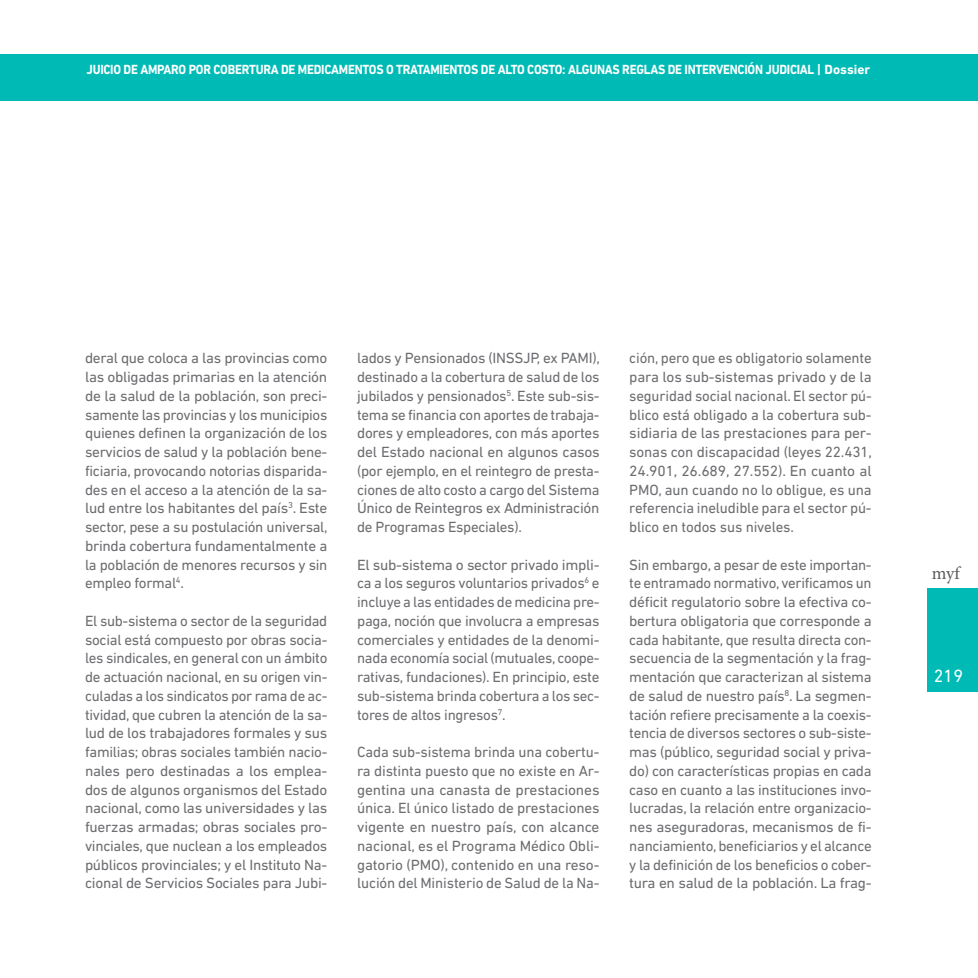
<style>
.page{position:relative;width:978px;height:978px;background:#fff}
.page>*{position:absolute;margin:0;border:0;box-sizing:border-box;transform-origin:0 0}
.t1{font:18px "Minion Pro";color:#57585a}
.t2{font:18px "DIN Next LT Pro";color:#fff}
.t3{font:15px/18.8px "DIN Next LT Pro";letter-spacing:-.02em;color:#6c6d70;text-align:justify}
.NOT_Cuerpo_minion_9{font:700 13.5px "DIN Next LT Pro";letter-spacing:-.02em;color:#fff;scale:.91 1}
</style>
<div class="page">
<div style="left:927px;top:588px;width:51px;height:104px;background:#00bbb5"></div>
<div style="left:0;top:54px;width:978px;height:47px;background:#00bbb5"></div>
<p class="NOT_Cuerpo_minion_9" style="left:87px;top:61px;width:863px">JUICIO DE AMPARO POR COBERTURA DE MEDICAMENTOS O TRATAMIENTOS DE ALTO COSTO: ALGUNAS REGLAS DE INTERVENCIÓN JUDICIAL | Dossier</p>
<p class="t3" style="left:85px;top:349px;width:244px">deral que coloca a las provincias como las obligadas primarias en la atención de la salud de la población, son preci&shy;samente las provincias y los municipios quienes definen la organización de los servicios de salud y la población bene&shy;ficiaria, provocando notorias disparida&shy;des en el acceso a la atención de la sa&shy;lud entre los habitantes del país<sup>3</sup>. Este sector, pese a su postulación universal, brinda cobertura fundamentalmente a la población de menores recursos y sin empleo formal<sup>4</sup>.</p>
<p class="t3" style="left:85px;top:611px;width:244px">El sub-sistema o sector de la seguridad social está compuesto por obras socia&shy;les sindicales, en general con un ámbito de actuación nacional, en su origen vin&shy;culadas a los sindicatos por rama de ac&shy;tividad, que cubren la atención de la sa&shy;lud de los trabajadores formales y sus familias; obras sociales también nacio&shy;nales pero destinadas a los emplea&shy;dos de algunos organismos del Estado nacional, como las universidades y las fuerzas armadas; obras sociales pro&shy;vinciales, que nuclean a los empleados públicos provinciales; y el Instituto Na&shy;cional de Servicios Sociales para Jubi-</p>
<p class="t3" style="left:357px;top:349px;width:244px">lados y Pensionados (INSSJP, ex PAMI), destinado a la cobertura de salud de los jubilados y pensionados<sup>5</sup>. Este sub-sis&shy;tema se financia con aportes de trabaja&shy;dores y empleadores, con más aportes del Estado nacional en algunos casos (por ejemplo, en el reintegro de presta&shy;ciones de alto costo a cargo del Sistema Único de Reintegros ex Administración de Programas Especiales).</p>
<p class="t3" style="left:357px;top:555px;width:244px">El sub-sistema o sector privado impli&shy;ca a los seguros voluntarios privados<sup>6</sup> e incluye a las entidades de medicina pre&shy;paga, noción que involucra a empresas comerciales y entidades de la denomi&shy;nada economía social (mutuales, coope&shy;rativas, fundaciones). En principio, este sub-sistema brinda cobertura a los sec&shy;tores de altos ingresos<sup>7</sup>.</p>
<p class="t3" style="left:357px;top:742px;width:244px">Cada sub-sistema brinda una cobertu&shy;ra distinta puesto que no existe en Ar&shy;gentina una canasta de prestaciones única. El único listado de prestaciones vigente en nuestro país, con alcance nacional, es el Programa Médico Obli&shy;gatorio (PMO), contenido en una reso&shy;lución del Ministerio de Salud de la Na-</p>
<p class="t3" style="left:629px;top:349px;width:244px">ción, pero que es obligatorio solamente para los sub-sistemas privado y de la seguridad social nacional. El sector pú&shy;blico está obligado a la cobertura sub&shy;sidiaria de las prestaciones para per&shy;sonas con discapacidad (leyes 22.431, 24.901, 26.689, 27.552). En cuanto al PMO, aun cuando no lo obligue, es una referencia ineludible para el sector pú&shy;blico en todos sus niveles.</p>
<p class="t3" style="left:629px;top:555px;width:244px">Sin embargo, a pesar de este importan&shy;te entramado normativo, verificamos un déficit regulatorio sobre la efectiva co&shy;bertura obligatoria que corresponde a cada habitante, que resulta directa con&shy;secuencia de la segmentación y la frag&shy;mentación que caracterizan al sistema de salud de nuestro país<sup>8</sup>. La segmen&shy;tación refiere precisamente a la coexis&shy;tencia de diversos sectores o sub-siste&shy;mas (público, seguridad social y priva&shy;do) con características propias en cada caso en cuanto a las instituciones invo&shy;lucradas, la relación entre organizacio&shy;nes aseguradoras, mecanismos de fi&shy;nanciamiento, beneficiarios y el alcance y la definición de los beneficios o cober&shy;tura en salud de la población. La frag-</p>
<p class="t1" style="left:932px;top:561px;width:29px">myf</p>
<p class="t2" style="left:934px;top:666px;width:31px">219</p>
</div>
